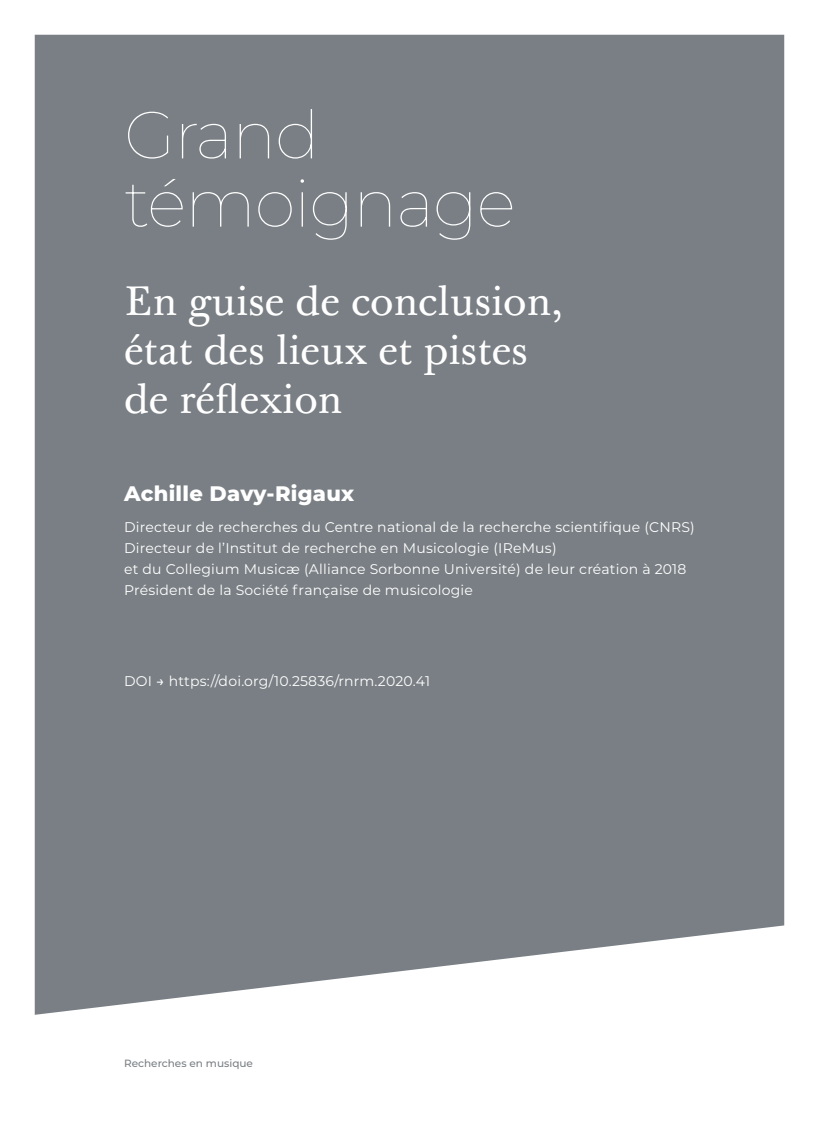
<style>
.page{position:relative;width:819px;height:1141px;background:#fff}
.page>*{position:absolute;margin:0;border:0;box-sizing:border-box;transform-origin:0 0}
._181_titre_00{font:100 66.5px/68.2px "Montserrat";letter-spacing:-.02em;color:#fff}
._12_titre_blanc{font:40.25px/49px "Baskerville 10 Pro";color:#fff}
._13_auteur_blanc{font:800 21px "Montserrat";letter-spacing:.015em;color:#fff}
._15_grade_blanc{font:14px/21px "Montserrat";letter-spacing:.015em;color:#fff}
.t1{font:500 10.5px "Montserrat";color:#797f84}
.s1{font-weight:500}
</style>
<div class="page">
<div style="left:35px;top:35px;width:749px;height:980px;background:#797f84"></div>
<p class="_181_titre_00" style="left:124px;top:99px;width:393px">Grand témoignage</p>
<p class="_12_titre_blanc" style="left:124px;top:280px;width:440px">En guise de conclusion, état des lieux et pistes de réflexion</p>
<p class="_13_auteur_blanc" style="left:124px;top:478px;width:232px">Achille Davy-Rigaux</p>
<p class="_15_grade_blanc" style="left:124px;top:516px;width:572px">Directeur de recherches du Centre national de la recherche scientifique (CNRS)<br>Directeur de l’Institut de recherche en Musicologie (IReMus)<br>et du Collegium Musicæ (Alliance Sorbonne Université) de leur création à 2018<br>Président de la Société française de musicologie</p>
<p class="_15_grade_blanc" style="left:124px;top:670px;width:307px">DOI <span class="s1">→</span> https://doi.org/10.25836/rnrm.2020.41</p>
<p class="t1" style="left:124px;top:1055px;width:130px">Recherches en musique</p>
</div>
